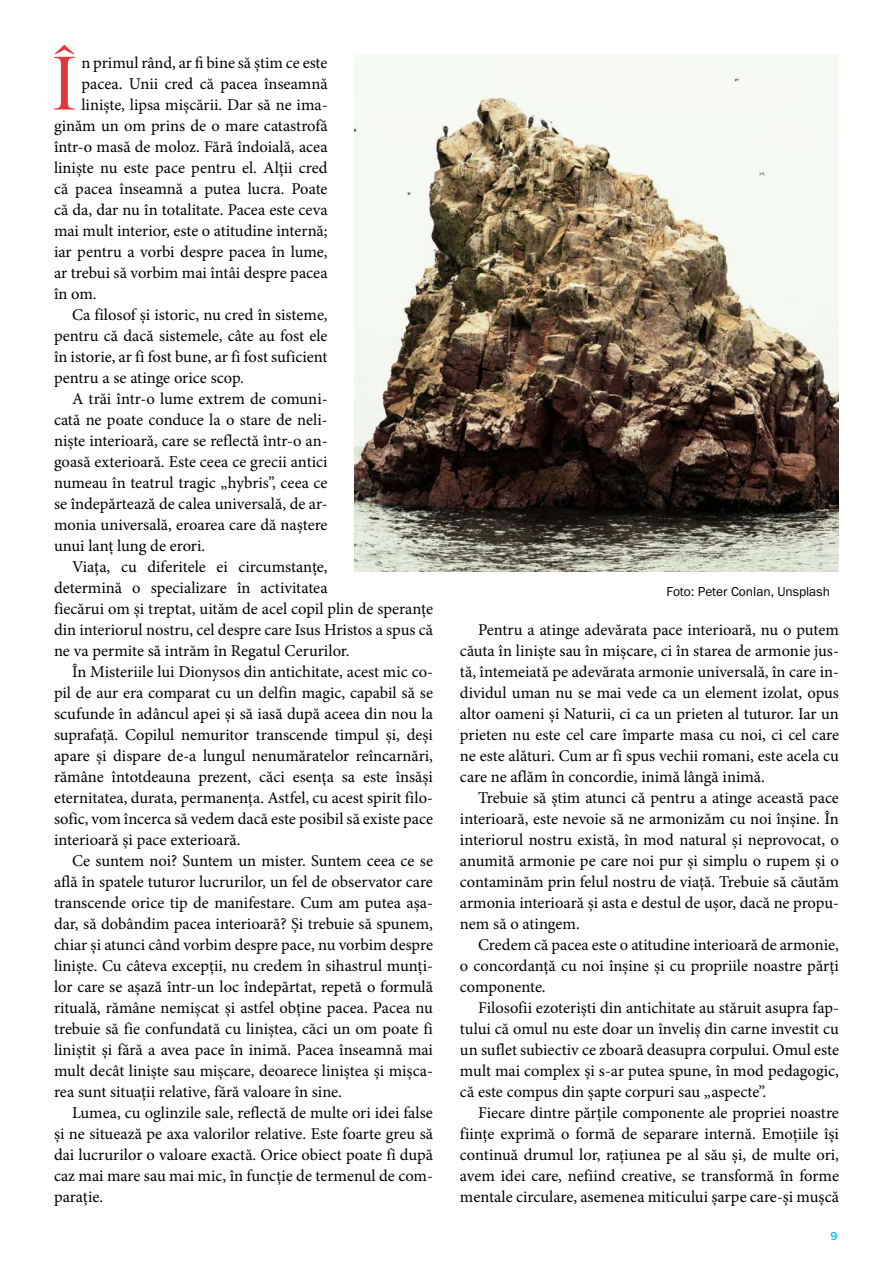
<style>
.page{position:relative;width:893px;height:1263px;background:#fff}
.page>*{position:absolute;margin:0;border:0;box-sizing:border-box;transform-origin:0 0}
.t1{font:81.3px "Minion Pro Medium Disp";color:#e23839}
.t2{font:16.5px/21px "Minion Pro";color:#000;text-align:justify}
.t3{font:13.5px "Franklin Gothic URW Boo";color:#000}
.t4{font:500 12px "Franklin Gothic URW";color:#00bfff}
</style>
<div class="page">
<img style="left:355px;top:54px;width:484px;height:518px">
<h1 class="t1" style="left:51px;top:33px;width:28px">Î</h1>
<p class="t2" style="left:81px;top:52px;width:248px">n primul rând, ar fi bine să știm ce este</p>
<p class="t2" style="left:81px;top:73px;width:248px">pacea. Unii cred că pacea înseamnă</p>
<p class="t2" style="left:81px;top:94px;width:248px">liniște, lipsa mișcării. Dar să ne ima-</p>
<p class="t2" style="left:54px;top:115px;width:275px">ginăm un om prins de o mare catastrofă</p>
<p class="t2" style="left:54px;top:136px;width:275px">într-o masă de moloz. Fără îndoială, acea</p>
<p class="t2" style="left:54px;top:157px;width:275px">liniște nu este pace pentru el. Alții cred</p>
<p class="t2" style="left:54px;top:178px;width:275px">că pacea înseamnă a putea lucra. Poate</p>
<p class="t2" style="left:54px;top:199px;width:275px">că da, dar nu în totalitate. Pacea este ceva</p>
<p class="t2" style="left:54px;top:220px;width:275px">mai mult interior, este o atitudine internă;</p>
<p class="t2" style="left:54px;top:241px;width:275px">iar pentru a vorbi despre pacea în lume,</p>
<p class="t2" style="left:54px;top:262px;width:275px">ar trebui să vorbim mai întâi despre pacea</p>
<p class="t2" style="left:54px;top:283px;width:44px">în om.</p>
<p class="t2" style="left:72px;top:304px;width:257px">Ca filosof și istoric, nu cred în sisteme,</p>
<p class="t2" style="left:54px;top:325px;width:275px">pentru că dacă sistemele, câte au fost ele</p>
<p class="t2" style="left:54px;top:346px;width:275px">în istorie, ar fi fost bune, ar fi fost suficient</p>
<p class="t2" style="left:54px;top:367px;width:191px">pentru a se atinge orice scop.</p>
<p class="t2" style="left:72px;top:388px;width:257px">A trăi într-o lume extrem de comuni-</p>
<p class="t2" style="left:54px;top:409px;width:275px">cată ne poate conduce la o stare de neli-</p>
<p class="t2" style="left:54px;top:430px;width:275px">niște interioară, care se reflectă într-o an-</p>
<p class="t2" style="left:54px;top:451px;width:275px">goasă exterioară. Este ceea ce grecii antici</p>
<p class="t2" style="left:54px;top:472px;width:275px">numeau în teatrul tragic „hybris”, ceea ce</p>
<p class="t2" style="left:54px;top:493px;width:275px">se îndepărtează de calea universală, de ar-</p>
<p class="t2" style="left:54px;top:514px;width:275px">monia universală, eroarea care dă naștere</p>
<p class="t2" style="left:54px;top:535px;width:153px">unui lanț lung de erori.</p>
<p class="t2" style="left:72px;top:556px;width:257px">Viața, cu diferitele ei circumstanțe,</p>
<p class="t2" style="left:54px;top:577px;width:275px">determină o specializare în activitatea</p>
<p class="t2" style="left:54px;top:598px;width:380px">fiecărui om și treptat, uităm de acel copil plin de speranțe</p>
<p class="t2" style="left:54px;top:619px;width:381px">din interiorul nostru, cel despre care Isus Hristos a spus că</p>
<p class="t2" style="left:54px;top:640px;width:297px">ne va permite să intrăm în Regatul Cerurilor.</p>
<p class="t2" style="left:72px;top:661px;width:362px">În Misteriile lui Dionysos din antichitate, acest mic co-</p>
<p class="t2" style="left:54px;top:682px;width:380px">pil de aur era comparat cu un delfin magic, capabil să se</p>
<p class="t2" style="left:54px;top:703px;width:380px">scufunde în adâncul apei și să iasă după aceea din nou la</p>
<p class="t2" style="left:54px;top:724px;width:380px">suprafață. Copilul nemuritor transcende timpul și, deși</p>
<p class="t2" style="left:54px;top:745px;width:380px">apare și dispare de-a lungul nenumăratelor reîncarnări,</p>
<p class="t2" style="left:54px;top:766px;width:380px">rămâne întotdeauna prezent, căci esența sa este însăși</p>
<p class="t2" style="left:54px;top:787px;width:380px">eternitatea, durata, permanența. Astfel, cu acest spirit filo-</p>
<p class="t2" style="left:54px;top:808px;width:380px">sofic, vom încerca să vedem dacă este posibil să existe pace</p>
<p class="t2" style="left:54px;top:829px;width:188px">interioară și pace exterioară.</p>
<p class="t2" style="left:72px;top:850px;width:362px">Ce suntem noi? Suntem un mister. Suntem ceea ce se</p>
<p class="t2" style="left:54px;top:871px;width:380px">află în spatele tuturor lucrurilor, un fel de observator care</p>
<p class="t2" style="left:54px;top:892px;width:381px">transcende orice tip de manifestare. Cum am putea așa-</p>
<p class="t2" style="left:54px;top:913px;width:380px">dar, să dobândim pacea interioară? Și trebuie să spunem,</p>
<p class="t2" style="left:54px;top:934px;width:380px">chiar și atunci când vorbim despre pace, nu vorbim despre</p>
<p class="t2" style="left:54px;top:955px;width:380px">liniște. Cu câteva excepții, nu credem în sihastrul munți-</p>
<p class="t2" style="left:54px;top:976px;width:380px">lor care se așază într-un loc îndepărtat, repetă o formulă</p>
<p class="t2" style="left:54px;top:997px;width:380px">rituală, rămâne nemișcat și astfel obține pacea. Pacea nu</p>
<p class="t2" style="left:54px;top:1018px;width:380px">trebuie să fie confundată cu liniștea, căci un om poate fi</p>
<p class="t2" style="left:54px;top:1039px;width:381px">liniștit și fără a avea pace în inimă. Pacea înseamnă mai</p>
<p class="t2" style="left:54px;top:1060px;width:380px">mult decât liniște sau mișcare, deoarece liniștea și mișca-</p>
<p class="t2" style="left:54px;top:1081px;width:289px">rea sunt situații relative, fără valoare în sine.</p>
<p class="t2" style="left:72px;top:1102px;width:362px">Lumea, cu oglinzile sale, reflectă de multe ori idei false</p>
<p class="t2" style="left:54px;top:1123px;width:381px">și ne situează pe axa valorilor relative. Este foarte greu să</p>
<p class="t2" style="left:54px;top:1144px;width:381px">dai lucrurilor o valoare exactă. Orice obiect poate fi după</p>
<p class="t2" style="left:54px;top:1165px;width:380px">caz mai mare sau mai mic, în funcție de termenul de com-</p>
<p class="t2" style="left:54px;top:1186px;width:51px">parație.</p>
<p class="t3" style="left:666px;top:583px;width:165px">Foto: Peter Conlan, Unsplash</p>
<p class="t2" style="left:460px;top:619px;width:381px;text-indent:18px">Pentru a atinge adevărata pace interioară, nu o putem căuta în liniște sau în mișcare, ci în starea de armonie jus&shy;tă, întemeiată pe adevărata armonie universală, în care in&shy;dividul uman nu se mai vede ca un element izolat, opus altor oameni și Naturii, ci ca un prieten al tuturor. Iar un prieten nu este cel care împarte masa cu noi, ci cel care ne este alături. Cum ar fi spus vechii romani, este acela cu care ne aflăm în concordie, inimă lângă inimă.</p>
<p class="t2" style="left:460px;top:787px;width:380px;text-indent:18px">Trebuie să știm atunci că pentru a atinge această pace interioară, este nevoie să ne armonizăm cu noi înșine. În interiorul nostru există, în mod natural și neprovocat, o anumită armonie pe care noi pur și simplu o rupem și o contaminăm prin felul nostru de viață. Trebuie să căutăm armonia interioară și asta e destul de ușor, dacă ne propu&shy;nem să o atingem.</p>
<p class="t2" style="left:460px;top:934px;width:380px;text-indent:18px">Credem că pacea este o atitudine interioară de armonie, o concordanță cu noi înșine și cu propriile noastre părți componente.</p>
<p class="t2" style="left:460px;top:997px;width:381px;text-indent:18px">Filosofii ezoteriști din antichitate au stăruit asupra fap&shy;tului că omul nu este doar un înveliș din carne investit cu un suflet subiectiv ce zboară deasupra corpului. Omul este mult mai complex și s-ar putea spune, în mod pedagogic, că este compus din șapte corpuri sau „aspecte”.</p>
<p class="t2" style="left:460px;top:1102px;width:381px;text-indent:18px">Fiecare dintre părțile componente ale propriei noastre ființe exprimă o formă de separare internă. Emoțiile își continuă drumul lor, rațiunea pe al său și, de multe ori, avem idei care, nefiind creative, se transformă în forme mentale circulare, asemenea miticului șarpe care-și mușcă</p>
<p class="t4" style="left:830px;top:1228px;width:9px">9</p>
</div>
